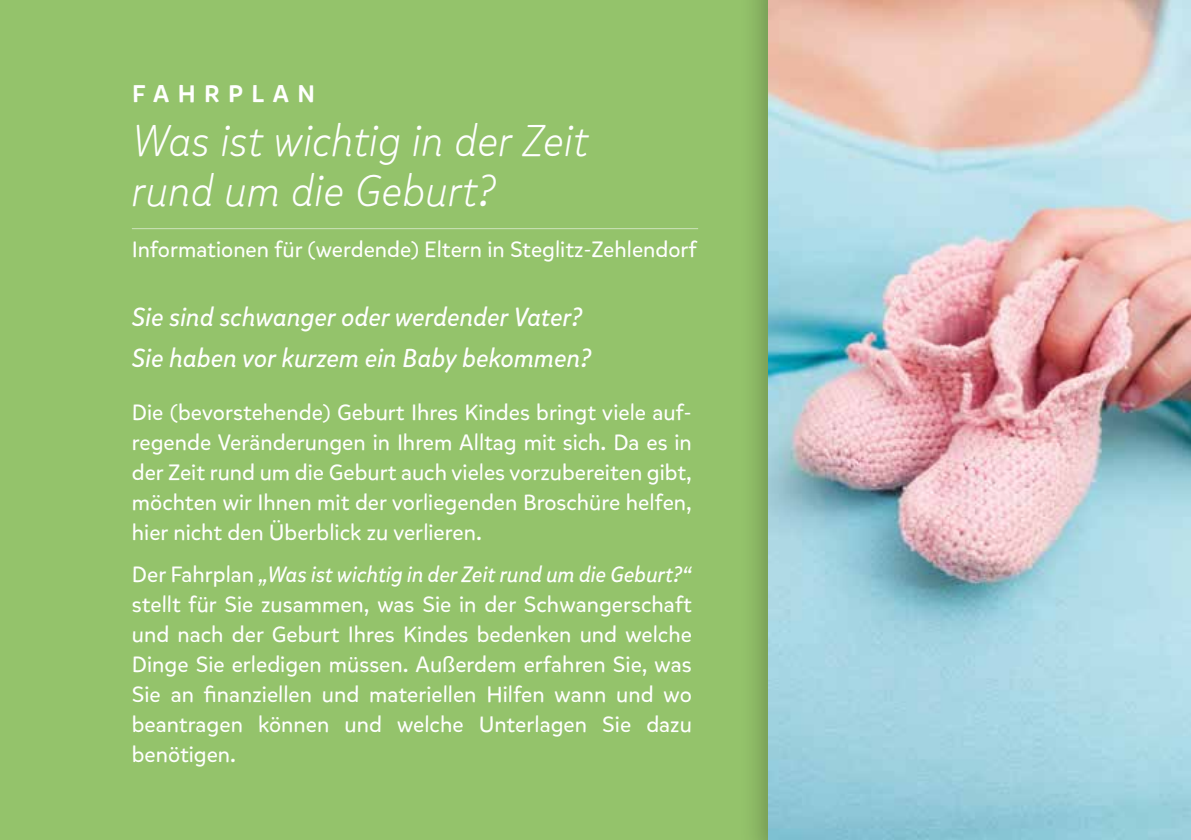
<style>
.page{position:relative;width:1191px;height:840px;background:#fff}
.page>*{position:absolute;margin:0;border:0;box-sizing:border-box;transform-origin:0 0}
.t1{font:italic 300 44px/50px "Mikado";color:#fff}
.t2{font:italic 26px/41.4px "Mikado";color:#fff}
.t3{font:500 24px "Mikado";letter-spacing:.345em;color:#fff}
.t4{font:22px/30px "Mikado";color:#fff;text-align:justify}
.s1{font-style:italic}
</style>
<div class="page">
<div style="left:0;top:0;width:1191px;height:839px;background:#94c36b"></div>
<div style="left:738px;top:0;width:453px;height:839px;background:#000;opacity:.25"></div>
<img style="left:768px;top:0;width:423px;height:839px">
<hr style="left:132px;top:228px;width:566px;height:1px;background:#fff">
<p class="t3" style="left:132px;top:79px;width:185px">FAHRPLAN</p>
<h1 class="t1" style="left:132px;top:116px;width:458px">Was ist wichtig in der Zeit rund um die Geburt?</h1>
<p class="t4" style="left:132px;top:235px;width:566px">Informationen für (werdende) Eltern in Steglitz-Zehlendorf</p>
<p class="t2" style="left:132px;top:296px;width:461px">Sie sind schwanger oder werdender Vater?<br>Sie haben vor kurzem ein Baby bekommen?</p>
<p class="t4" style="left:132px;top:397px;width:561px">Die (bevorstehende) Geburt Ihres Kindes bringt viele auf&shy;regende Veränderungen in Ihrem Alltag mit sich. Da es in der Zeit rund um die Geburt auch vieles vorzubereiten gibt, möchten wir Ihnen mit der vorliegenden Broschüre helfen, hier nicht den Überblick zu verlieren.</p>
<p class="t4" style="left:132px;top:559px;width:561px">Der Fahrplan <span class="s1">„Was ist wichtig in der Zeit rund um die Geburt?“ </span>stellt für Sie zusammen, was Sie in der Schwangerschaft und nach der Geburt Ihres Kindes bedenken und welche Dinge Sie erledigen müssen. Außerdem erfahren Sie, was Sie an finanziellen und materiellen Hilfen wann und wo beantragen können und welche Unterlagen Sie dazu benötigen.</p>
</div>
